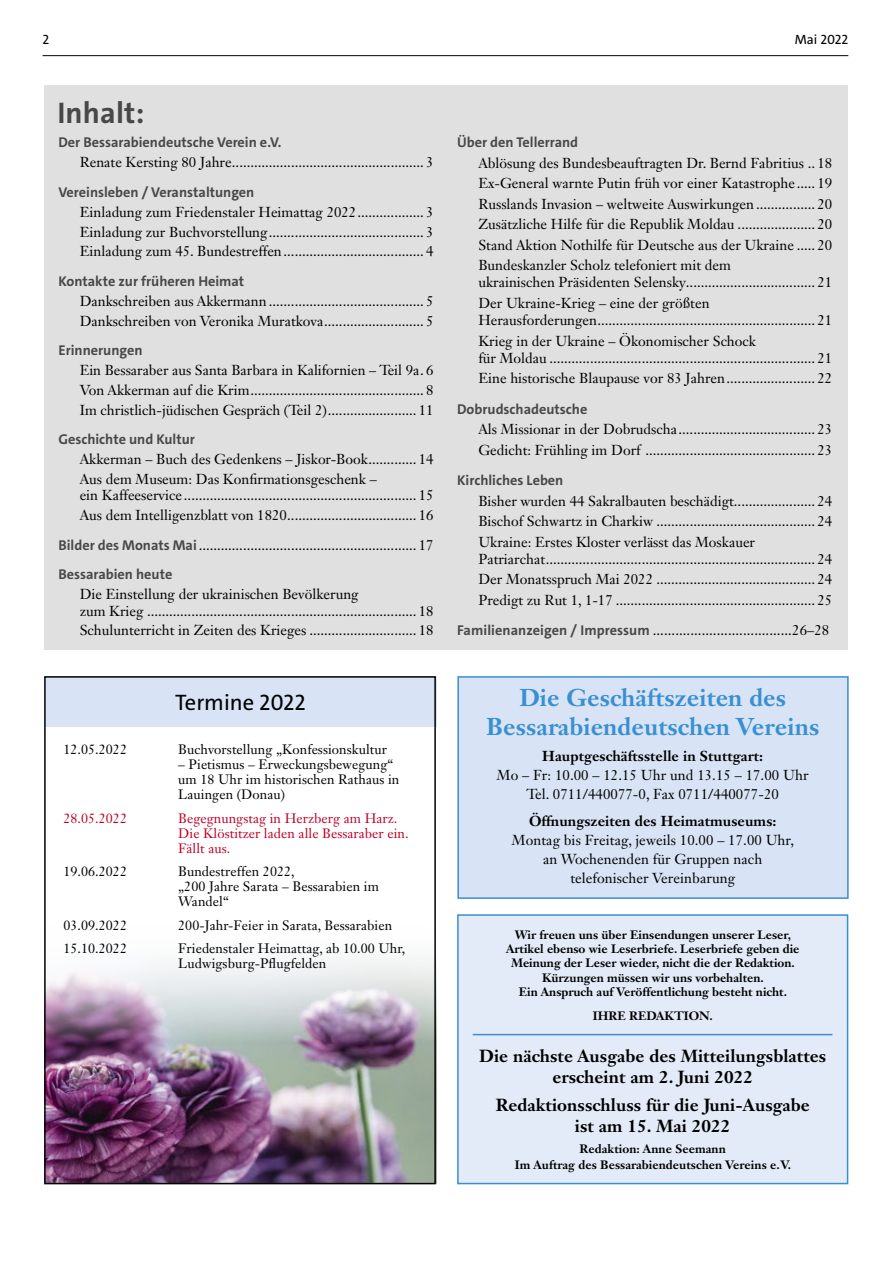
<style>
.page{position:relative;width:893px;height:1263px;background:#fff}
.page>*{position:absolute;margin:0;border:0;box-sizing:border-box;transform-origin:0 0}
.t1{font:700 30px "The Sans";letter-spacing:.005em;color:#484848}
.t2{font:700 24px/28.5px "Janson Text LT Std";letter-spacing:.005em;color:#398fd1;text-align:center}
.t3{font:22.5px "The Sans";color:#000}
.t4{font:700 17.25px/20.7px "Janson Text LT Std";letter-spacing:.005em;color:#000;text-align:center}
.t5{font:14.25px/20.5px "Janson Text LT Std";color:#000}
.t6{font:700 14.25px "The Sans";color:#484848}
.t7{font:700 14.25px "Janson Text LT Std";letter-spacing:.005em;color:#000}
.t8{font:13.5px/15px "Janson Text LT Std";letter-spacing:.005em;color:#000}
.t9{font:13.5px/15px "Janson Text LT Std";letter-spacing:.005em;color:#be0027}
.t10{font:13.5px "The Sans";color:#000}
.t11{font:700 12px/14.4px "Janson Text LT Std";color:#000;text-align:center}
.s1{font-family:"The Sans";font-weight:700;color:#484848}
</style>
<div class="page">
<hr style="left:43px;top:55px;width:805px;height:1px;background:#000">
<img style="left:47px;top:959px;width:386px;height:222px">
<div style="left:45px;top:676px;width:391px;height:51px;background:#d8e4f5"></div>
<div style="left:44px;top:676px;width:392px;height:508px;border:2px solid #000"></div>
<div style="left:458px;top:915px;width:390px;height:268px;background:#e2ebf7"></div>
<div style="left:457px;top:914px;width:391px;height:270px;border:2px solid #398fd1"></div>
<div style="left:45px;top:85px;width:803px;height:565px;background:#e0e0e0"></div>
<div style="left:457px;top:676px;width:392px;height:223px;background:#d8e4f5;border:2px solid #398fd1"></div>
<hr style="left:473px;top:1034px;width:359px;height:1px;background:#398fd1">
<p class="t10" style="left:43px;top:31px;width:8px">2</p>
<p class="t10" style="left:795px;top:31px;width:55px">Mai 2022</p>
<h1 class="t1" style="left:57px;top:93px;width:89px">Inhalt:</h1>
<p class="t6" style="left:58px;top:133px;width:225px">Der Bessarabiendeutsche Verein e.V.</p>
<p class="t5" style="left:80px;top:152px;width:355px">Renate Kersting 80 Jahre.................................................... 3</p>
<p class="t6" style="left:58px;top:183px;width:197px">Vereinsleben / Veranstaltungen</p>
<p class="t5" style="left:80px;top:202px;width:355px;line-height:20px;text-align:justify">Einladung zum Friedenstaler Heimattag 2022.................. 3<br>Einladung zur Buchvorstellung.......................................... 3<br>Einladung zum 45. Bundestreffen...................................... 4</p>
<p class="t6" style="left:58px;top:272px;width:187px">Kontakte zur früheren Heimat</p>
<p class="t5" style="left:80px;top:291px;width:355px;line-height:20px">Dankschreiben aus Akkermann .......................................... 5<br>Dankschreiben von Veronika Muratkova........................... 5</p>
<p class="t6" style="left:58px;top:341px;width:86px">Erinnerungen</p>
<p class="t5" style="left:80px;top:360px;width:355px;line-height:20px;text-align:justify">Ein Bessaraber aus Santa Barbara in Kalifornien – Teil 9a. 6<br>Von Akkerman auf die Krim............................................... 8<br>Im christlich-jüdischen Gespräch (Teil 2)........................ 11</p>
<p class="t6" style="left:58px;top:430px;width:138px">Geschichte und Kultur</p>
<p class="t5" style="left:80px;top:449px;width:355px;line-height:20px">Akkerman – Buch des Gedenkens – Jiskor-Book............. 14<br>Aus dem Museum: Das Konfirmationsgeschenk –</p>
<p class="t5" style="left:80px;top:485px;width:355px;line-height:20px">ein Kaffeeservice ............................................................... 15<br>Aus dem Intelligenzblatt von 1820................................... 16</p>
<p class="t5" style="left:58px;top:534px;width:377px"><span class="s1">Bilder des Monats Mai</span>........................................................... 17</p>
<p class="t6" style="left:58px;top:565px;width:115px">Bessarabien heute</p>
<p class="t5" style="left:80px;top:586px;width:355px;line-height:16.5px">Die Einstellung der ukrainischen Bevölkerung<br>zum Krieg ......................................................................... 18</p>
<p class="t5" style="left:80px;top:620px;width:355px">Schulunterricht in Zeiten des Krieges ............................. 18</p>
<h3 class="t3" style="left:175px;top:688px;width:132px">Termine 2022</h3>
<p class="t8" style="left:63px;top:742px;width:65px">12.05.2022</p>
<p class="t8" style="left:178px;top:742px;width:210px">Buchvorstellung „Konfessionskultur</p>
<p class="t8" style="left:178px;top:757px;width:223px">– Pietismus – Erweckungsbewegung“ um 18 Uhr im historischen Rathaus in<br>Lauingen (Donau)</p>
<p class="t9" style="left:63px;top:810px;width:65px">28.05.2022</p>
<p class="t9" style="left:178px;top:810px;width:232px">Begegnungstag in Herzberg am Harz.<br>Die Klöstitzer laden alle Bessaraber ein.<br>Fällt aus.</p>
<p class="t8" style="left:63px;top:864px;width:65px">19.06.2022</p>
<p class="t8" style="left:178px;top:864px;width:202px">Bundestreffen 2022,<br>„200 Jahre Sarata – Bessarabien im<br>Wandel“</p>
<p class="t8" style="left:63px;top:917px;width:65px">03.09.2022</p>
<p class="t8" style="left:178px;top:917px;width:215px">200-Jahr-Feier in Sarata, Bessarabien</p>
<p class="t8" style="left:63px;top:941px;width:65px">15.10.2022</p>
<p class="t8" style="left:178px;top:941px;width:229px">Friedenstaler Heimattag, ab 10.00 Uhr,<br>Ludwigsburg-Pflugfelden</p>
<p class="t6" style="left:457px;top:133px;width:123px">Über den Tellerrand</p>
<p class="t5" style="left:478px;top:153px;width:355px;text-align:justify">Ablösung des Bundesbeauftragten Dr. Bernd Fabritius .. 18<br>Ex-General warnte Putin früh vor einer Katastrophe..... 19<br>Russlands Invasion – weltweite Auswirkungen ................ 20<br>Zusätzliche Hilfe für die Republik Moldau ..................... 20<br>Stand Aktion Nothilfe für Deutsche aus der Ukraine ..... 20<br>Bundeskanzler Scholz telefoniert mit dem</p>
<p class="t5" style="left:478px;top:272px;width:355px">ukrainischen Präsidenten Selensky................................... 21<br>Der Ukraine-Krieg – eine der größten</p>
<p class="t5" style="left:478px;top:310px;width:355px">Herausforderungen........................................................... 21<br>Krieg in der Ukraine – Ökonomischer Schock</p>
<p class="t5" style="left:478px;top:347px;width:355px">für Moldau ........................................................................ 21<br>Eine historische Blaupause vor 83 Jahren........................ 22</p>
<p class="t6" style="left:457px;top:400px;width:132px">Dobrudschadeutsche</p>
<p class="t5" style="left:478px;top:419px;width:355px">Als Missionar in der Dobrudscha..................................... 23<br>Gedicht: Frühling im Dorf .............................................. 23</p>
<p class="t6" style="left:457px;top:471px;width:108px">Kirchliches Leben</p>
<p class="t5" style="left:478px;top:490px;width:355px;text-align:justify">Bisher wurden 44 Sakralbauten beschädigt...................... 24<br>Bischof Schwartz in Charkiw ........................................... 24<br>Ukraine: Erstes Kloster verlässt das Moskauer</p>
<p class="t5" style="left:478px;top:548px;width:355px;text-align:justify">Patriarchat......................................................................... 24<br>Der Monatsspruch Mai 2022 ........................................... 24<br>Predigt zu Rut 1, 1-17 ...................................................... 25</p>
<p class="t5" style="left:457px;top:620px;width:374px"><span class="s1">Familienanzeigen / Impressum</span> .....................................26–28</p>
<h2 class="t2" style="left:486px;top:683px;width:335px">Die Geschäftszeiten des<br>Bessarabiendeutschen Vereins</h2>
<p class="t7" style="left:542px;top:747px;width:222px">Hauptgeschäftsstelle in Stuttgart:</p>
<p class="t5" style="left:497px;top:765px;width:313px;line-height:18.8px;text-align:center">Mo – Fr: 10.00 – 12.15 Uhr und 13.15 – 17.00 Uhr<br>Tel. 0711/440077-0, Fax 0711/440077-20</p>
<p class="t7" style="left:529px;top:812px;width:249px">Öffnungszeiten des Heimatmuseums:</p>
<p class="t5" style="left:512px;top:831px;width:284px;line-height:18.8px;text-align:center">Montag bis Freitag, jeweils 10.00 – 17.00 Uhr, an Wochenenden für Gruppen nach telefonischer Vereinbarung</p>
<p class="t11" style="left:506px;top:927px;width:295px">Wir freuen uns über Einsendungen unserer Leser, Artikel ebenso wie Leserbriefe. Leserbriefe geben die Meinung der Leser wieder, nicht die der Redaktion.<br>Kürzungen müssen wir uns vorbehalten.<br>Ein Anspruch auf Veröffentlichung besteht nicht.</p>
<p class="t11" style="left:593px;top:1008px;width:122px">IHRE REDAKTION.</p>
<p class="t4" style="left:479px;top:1045px;width:348px">Die nächste Ausgabe des Mitteilungsblattes erscheint am 2. Juni 2022</p>
<p class="t4" style="left:496px;top:1094px;width:316px">Redaktionsschluss für die Juni-Ausgabe ist am 15. Mai 2022</p>
<p class="t11" style="left:515px;top:1140px;width:278px;line-height:16.5px">Redaktion: Anne Seemann<br>Im Auftrag des Bessarabiendeutschen Vereins e.V.</p>
</div>
